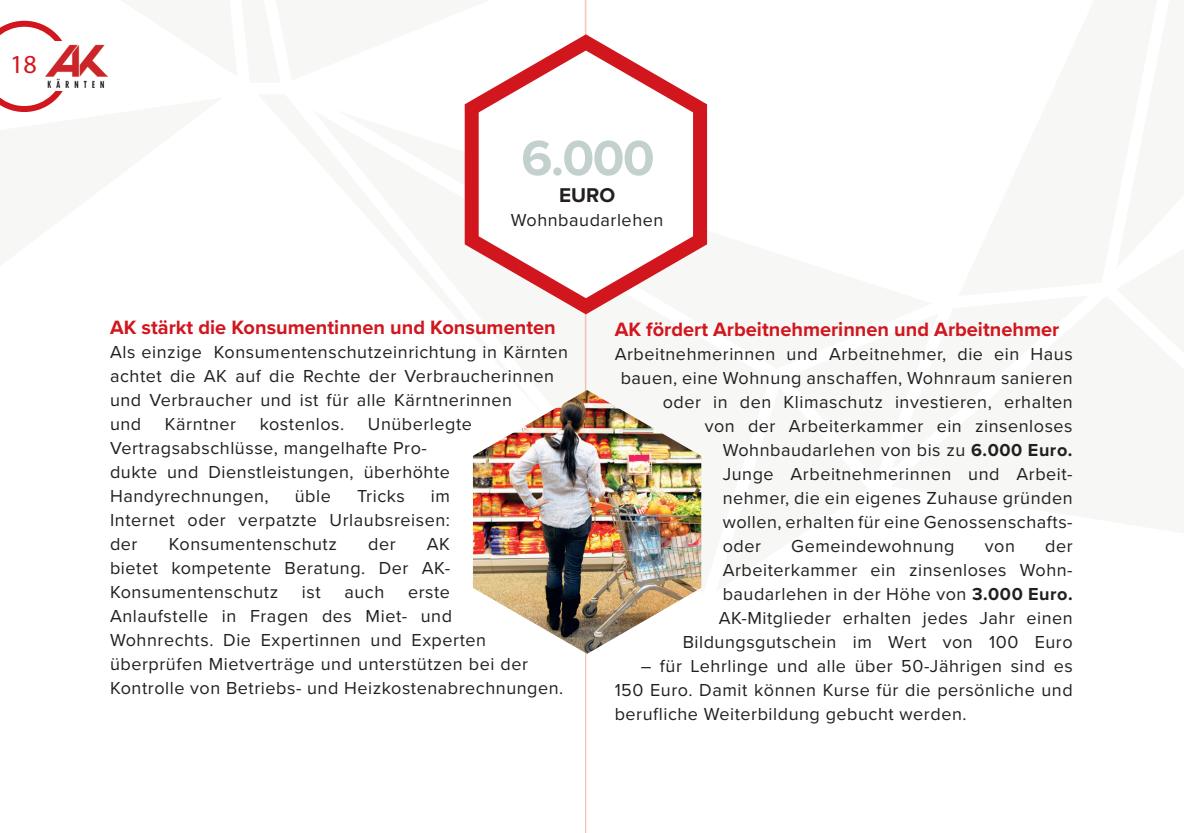
<style>
.page{position:relative;width:1184px;height:833px;background:#fff}
.page>*{position:absolute;margin:0;border:0;box-sizing:border-box;transform-origin:0 0}
.t1{font:700 51.2px "Proxima Nova";color:#c3d1ce}
.t2{font:26px "Myriad Pro";color:#d1161e}
.t3{font:700 20.6px "Proxima Nova";color:#231f20}
.t4{font:700 20px "Proxima Nova";color:#d1161e}
.t5{font:18px/24px "Proxima Nova";letter-spacing:.03em;color:#231f20}
.s1{font-weight:700}
</style>
<div class="page">
<hr style="left:585px;top:0;width:1px;height:179px;background:#f4c5b2">
<svg style="left:585px;top:314px;width:1px;height:518px"></svg>
<svg style="left:465px;top:34px;width:242px;height:280px"></svg>
<img style="left:473px;top:390px;width:228px;height:263px">
<svg style="left:0;top:20px;width:541px;height:101px"></svg>
<h2 class="t2" style="left:10px;top:48px;width:28px">18</h2>
<h1 class="t1" style="left:521px;top:120px;width:135px">6.000</h1>
<p class="t3" style="left:559px;top:180px;width:58px">EURO</p>
<p class="t5" style="left:511px;top:208px;width:154px">Wohnbaudarlehen</p>
<p class="t4" style="left:110px;top:312px;width:447px">AK stärkt die Konsumentinnen und Konsumenten</p>
<p class="t5" style="left:110px;top:340px;width:460px">Als einzige Konsumentenschutzeinrichtung in Kärnten achtet die AK auf die Rechte der Verbraucherinnen und Verbraucher und ist für alle Kärntnerinnen<br>und</p>
<p class="t5" style="left:110px;top:412px;width:363px;text-indent:258px">Unüberlegte<br>Vertragsabschlüsse, mangelhafte Pro&shy;dukte und Dienstleistungen, überhöhte<br>Handyrechnungen,</p>
<p class="t5" style="left:165px;top:412px;width:73px">Kärntner</p>
<p class="t5" style="left:260px;top:412px;width:86px">kostenlos.</p>
<p class="t5" style="left:295px;top:484px;width:38px">üble</p>
<p class="t5" style="left:357px;top:484px;width:49px">Tricks</p>
<p class="t5" style="left:110px;top:484px;width:342px;text-align:justify;text-indent:321px">im Internet oder verpatzte Urlaubsreisen: der</p>
<p class="t5" style="left:110px;top:532px;width:342px;text-align:justify;text-indent:317px">AK bietet kompetente Beratung. Der AK-Konsumentenschutz</p>
<p class="t5" style="left:169px;top:532px;width:170px">Konsumentenschutz</p>
<p class="t5" style="left:368px;top:532px;width:29px">der</p>
<p class="t5" style="left:302px;top:580px;width:20px">ist</p>
<p class="t5" style="left:344px;top:580px;width:41px">auch</p>
<p class="t5" style="left:110px;top:580px;width:455px;text-indent:298px">erste<br>Anlaufstelle in Fragen des Miet- und<br>Wohnrechts. Die Expertinnen und Experten überprüfen Mietverträge und unterstützen bei der Kontrolle von Betriebs- und Heizkostenabrechnungen.</p>
<p class="t4" style="left:615px;top:314px;width:446px">AK fördert Arbeitnehmerinnen und Arbeitnehmer</p>
<p class="t5" style="left:615px;top:342px;width:460px">Arbeitnehmerinnen und Arbeitnehmer, die ein Haus</p>
<p class="t5" style="left:621px;top:366px;width:454px">bauen, eine Wohnung anschaffen, Wohnraum sanieren</p>
<p class="t5" style="left:663px;top:390px;width:412px">oder in den Klimaschutz investieren, erhalten</p>
<p class="t5" style="left:705px;top:414px;width:369px">von der Arbeiterkammer ein zinsenloses</p>
<p class="t5" style="left:723px;top:438px;width:351px">Wohnbaudarlehen von bis zu <span class="s1">6.000 Euro.</span></p>
<p class="t5" style="left:723px;top:462px;width:352px">Junge Arbeitnehmerinnen und Arbeit-</p>
<p class="t5" style="left:723px;top:486px;width:351px">nehmer, die ein eigenes Zuhause gründen</p>
<p class="t5" style="left:723px;top:510px;width:352px">wollen, erhalten für eine Genossenschafts-</p>
<p class="t5" style="left:723px;top:534px;width:40px">oder</p>
<p class="t5" style="left:791px;top:534px;width:165px">Gemeindewohnung</p>
<p class="t5" style="left:985px;top:534px;width:32px">von</p>
<p class="t5" style="left:683px;top:534px;width:392px;text-align:right">der<br>Arbeiterkammer ein zinsenloses Wohn&shy;baudarlehen in der Höhe von <span class="s1">3.000 Euro.<br></span>AK-Mitglieder erhalten jedes Jahr einen<br>Bildungsgutschein im Wert von 100 Euro</p>
<p class="t5" style="left:615px;top:654px;width:460px;text-align:justify;text-indent:26px">– für Lehrlinge und alle über 50-Jährigen sind es 150 Euro. Damit können Kurse für die persönliche und berufliche Weiterbildung gebucht werden.</p>
</div>
